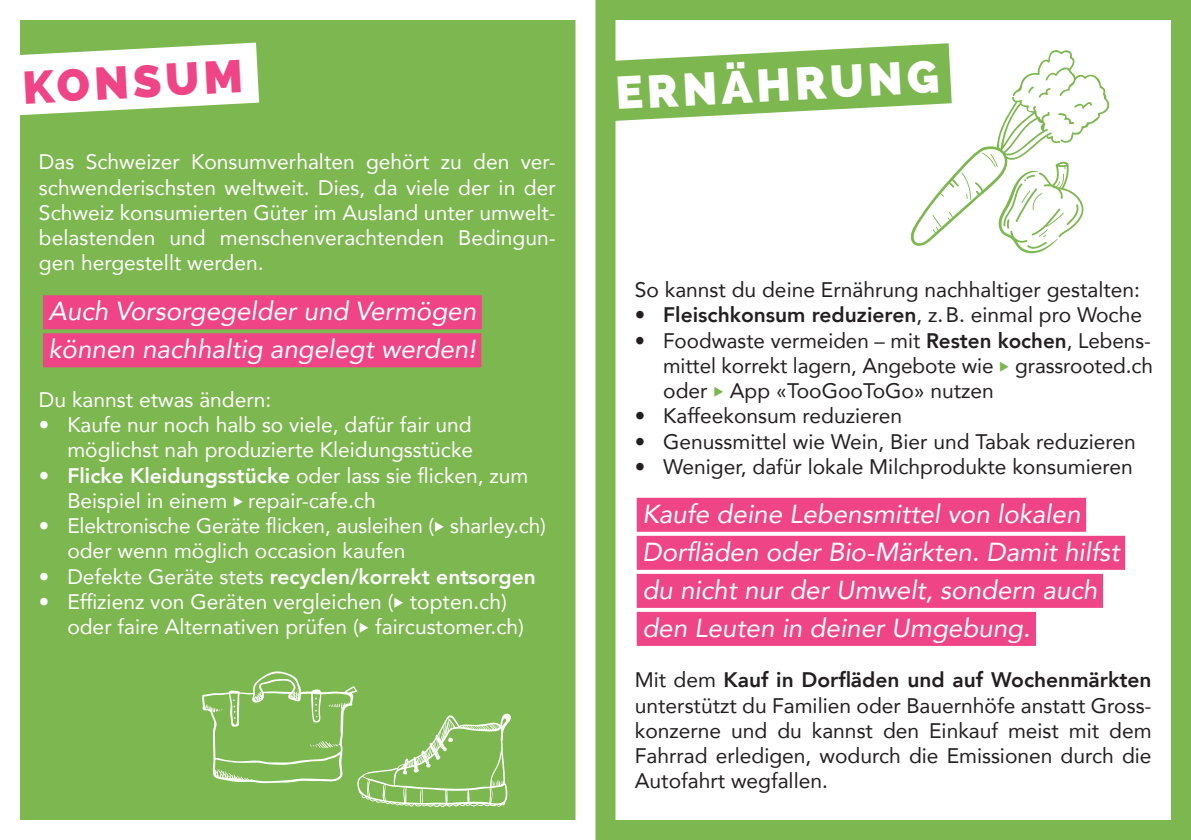
<style>
.page{position:relative;width:1191px;height:840px;background:#fff}
.page>*{position:absolute;margin:0;border:0;box-sizing:border-box;transform-origin:0 0}
.t1{font:800 46px "Raleway";color:#fff}
.t2{font:800 46px "Raleway";color:#ef4586}
.t3{font:italic 26px "Avenir";color:#fff}
.t4{font:21px/25.2px "Avenir";color:#fff}
.t5{font:21px/25.2px "Avenir";color:#231f20;text-align:justify}
.t6{font:800 21px "Avenir";color:#fff}
.t7{font:800 21px "Avenir";color:#231f20}
.s1{font-weight:800}
.s2{font-weight:400}
.s3{color:#7db750}
</style>
<div class="page">
<svg style="left:636px;top:253px;width:490px;height:393px"></svg>
<div style="left:637px;top:497px;width:449px;height:34px;background:#ef4586"></div>
<div style="left:637px;top:535px;width:488px;height:34px;background:#ef4586"></div>
<div style="left:637px;top:573px;width:466px;height:34px;background:#ef4586"></div>
<div style="left:637px;top:611px;width:399px;height:34px;background:#ef4586"></div>
<svg style="left:616px;top:43px;width:333px;height:78px"></svg>
<div style="left:0;top:0;width:595px;height:839px;background:#7db750"></div>
<svg style="left:21px;top:42px;width:239px;height:74px"></svg>
<div style="left:595px;top:0;width:596px;height:839px;border:20px solid #7db750"></div>
<div style="left:0;top:0;width:595px;height:839px;border:20px solid #fff"></div>
<div style="left:43px;top:295px;width:439px;height:34px;background:#ef4586"></div>
<div style="left:43px;top:333px;width:438px;height:34px;background:#ef4586"></div>
<svg style="left:909px;top:50px;width:201px;height:203px"></svg>
<svg style="left:202px;top:671px;width:309px;height:136px"></svg>
<p class="t2" style="left:21px;top:61px;width:222px;rotate:-3deg">KONSUM</p>
<p class="t1" style="left:614px;top:67px;width:325px;rotate:-3deg">ERNÄHRUNG</p>
<p class="t4" style="left:39px;top:149px;width:518px;text-align:justify">Das Schweizer Konsumverhalten gehört zu den ver&shy;schwenderischsten weltweit. Dies, da viele der in der Schweiz konsumierten Güter im Ausland unter umwelt&shy;belastenden und menschenverachtenden Bedingun&shy;gen hergestellt werden.</p>
<p class="t3" style="left:49px;top:295px;width:429px">Auch Vorsorgegelder und Vermögen</p>
<p class="t3" style="left:49px;top:333px;width:428px">können nachhaltig angelegt werden!</p>
<p class="t4" style="left:39px;top:386px;width:234px">Du kannst etwas ändern:</p>
<p class="t4" style="left:39px;top:411px;width:436px;text-align:right">• Kaufe nur noch halb so viele, dafür fair und möglichst nah produzierte Kleidungsstücke</p>
<p class="t4" style="left:67px;top:462px;width:462px;text-indent:-28px"><span class="s1">• Flicke Kleidungsstücke</span> oder lass sie flicken, zum<br>Beispiel in einem ◆ repair-cafe.ch</p>
<p class="t4" style="left:67px;top:512px;width:480px;text-indent:-28px">• Elektronische Geräte flicken, ausleihen (◆ sharley.ch) oder wenn möglich occasion kaufen</p>
<p class="t6" style="left:39px;top:559px;width:498px"><span class="s2">• Defekte Geräte stets</span> recyclen/korrekt entsorgen</p>
<p class="t4" style="left:67px;top:588px;width:458px;text-indent:-28px">• Effizienz von Geräten vergleichen (◆ topten.ch) oder faire Alternativen prüfen (◆ faircustomer.ch)</p>
<p class="t5" style="left:635px;top:276px;width:507px">So kannst du deine Ernährung nachhaltiger gestalten:</p>
<p class="t7" style="left:635px;top:298px;width:509px">• Fleischkonsum reduzieren<span class="s2">, z.B. einmal pro Woche</span></p>
<p class="t5" style="left:663px;top:327px;width:491px;text-indent:-28px">• Foodwaste vermeiden – mit <span class="s1">Resten kochen</span>, Lebens&shy;mittel korrekt lagern, Angebote wie <span class="s3">◆</span> grassrooted.ch oder <span class="s3">◆</span> App «TooGooToGo» nutzen</p>
<p class="t5" style="left:635px;top:402px;width:269px">• Kaffeekonsum reduzieren</p>
<p class="t5" style="left:635px;top:428px;width:502px">• Genussmittel wie Wein, Bier und Tabak reduzieren</p>
<p class="t5" style="left:635px;top:453px;width:499px">• Weniger, dafür lokale Milchprodukte konsumieren</p>
<p class="t3" style="left:642px;top:497px;width:439px">Kaufe deine Lebensmittel von lokalen</p>
<p class="t3" style="left:642px;top:535px;width:478px">Dorfläden oder Bio-Märkten. Damit hilfst</p>
<p class="t3" style="left:642px;top:573px;width:456px">du nicht nur der Umwelt, sondern auch</p>
<p class="t3" style="left:642px;top:611px;width:389px">den Leuten in deiner Umgebung.</p>
<p class="t5" style="left:635px;top:666px;width:518px">Mit dem <span class="s1">Kauf in Dorfläden und auf Wochenmärkten </span>unterstützt du Familien oder Bauernhöfe anstatt Gross&shy;konzerne und du kannst den Einkauf meist mit dem Fahrrad erledigen, wodurch die Emissionen durch die Autofahrt wegfallen.</p>
</div>
